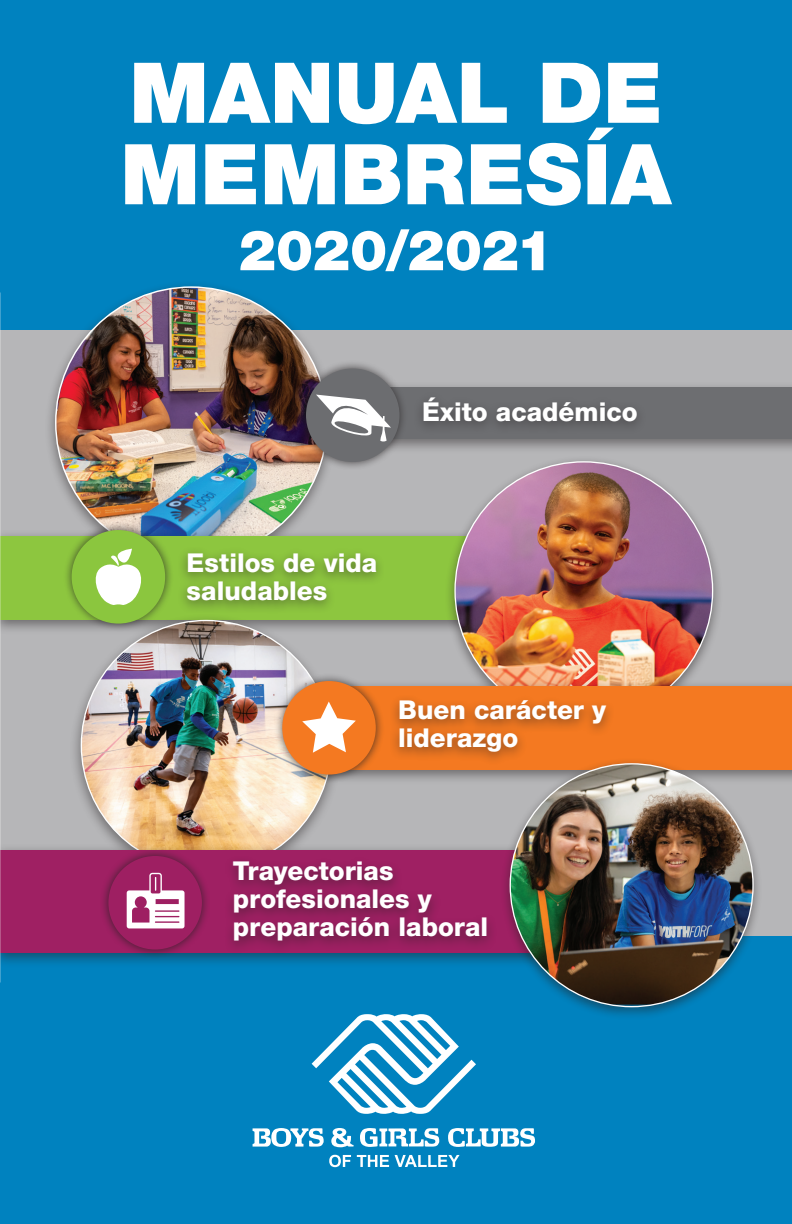
<style>
.page{position:relative;width:792px;height:1224px;background:#fff}
.page>*{position:absolute;margin:0;border:0;box-sizing:border-box;transform-origin:0 0}
.t1{font:900 84px/81.4px "Helvetica Neue LT Std";letter-spacing:.005em;color:#fff}
.t2{font:900 56px "Helvetica Neue LT Std";letter-spacing:-.005em;color:#fff}
.t3{font:800 26px/28px "Helvetica Neue LT Std";color:#fff}
</style>
<div class="page">
<div style="left:0;top:307px;width:792px;height:657px;background:#b6b6b8"></div>
<div style="left:0;top:0;width:792px;height:330px;background:#0082bf"></div>
<div style="left:0;top:936px;width:792px;height:288px;background:#0082bf"></div>
<svg style="left:253px;top:1128px;width:71px;height:19px"></svg>
<svg style="left:360px;top:1128px;width:79px;height:19px"></svg>
<svg style="left:448px;top:1128px;width:87px;height:19px"></svg>
<svg style="left:331px;top:1128px;width:23px;height:19px"></svg>
<svg style="left:329px;top:1155px;width:22px;height:12px"></svg>
<svg style="left:357px;top:1155px;width:32px;height:12px"></svg>
<svg style="left:395px;top:1155px;width:65px;height:12px"></svg>
<svg style="left:312px;top:1014px;width:164px;height:100px"></svg>
<div style="left:232px;top:381px;width:560px;height:73px;background:#231f20;opacity:.5"></div>
<div style="left:243px;top:388px;width:549px;height:51px;background:#6d6e71"></div>
<div style="left:44px;top:280px;width:295px;height:294px;background:#231f20;opacity:.5"></div>
<img style="left:56px;top:287px;width:271px;height:271px;border-radius:136px">
<div style="left:413px;top:391px;width:234px;height:44px;background:#231f20;opacity:.5"></div>
<div style="left:297px;top:360px;width:111px;height:111px;background:#231f20;opacity:.75"></div>
<div style="left:306px;top:369px;width:94px;height:93px;background:#6c6d70;border-radius:50%"></div>
<svg style="left:316px;top:395px;width:75px;height:47px"></svg>
<div style="left:0;top:529px;width:549px;height:106px;background:#231f20;opacity:.5"></div>
<div style="left:0;top:536px;width:538px;height:84px;background:#8dc63f"></div>
<div style="left:177px;top:546px;width:209px;height:69px;background:#231f20;opacity:.5"></div>
<div style="left:63px;top:522px;width:111px;height:110px;background:#231f20;opacity:.75"></div>
<div style="left:72px;top:530px;width:93px;height:94px;background:#8bc63e;border-radius:50%"></div>
<svg style="left:95px;top:549px;width:46px;height:56px"></svg>
<div style="left:444px;top:455px;width:279px;height:279px;background:#231f20;opacity:.5"></div>
<img style="left:455px;top:462px;width:258px;height:257px;border-radius:129px">
<div style="left:220px;top:680px;width:572px;height:105px;background:#231f20;opacity:.5"></div>
<div style="left:231px;top:686px;width:561px;height:84px;background:#f47921"></div>
<div style="left:389px;top:694px;width:227px;height:72px;background:#231f20;opacity:.5"></div>
<div style="left:69px;top:613px;width:274px;height:273px;background:#231f20;opacity:.5"></div>
<img style="left:81px;top:621px;width:250px;height:249px;border-radius:125px">
<div style="left:274px;top:672px;width:111px;height:111px;background:#231f20;opacity:.75"></div>
<div style="left:282px;top:681px;width:94px;height:94px;background:#f47921;border-radius:50%"></div>
<svg style="left:302px;top:702px;width:54px;height:51px"></svg>
<div style="left:0;top:844px;width:550px;height:124px;background:#231f20;opacity:.5"></div>
<div style="left:0;top:850px;width:539px;height:103px;background:#9f2063"></div>
<div style="left:223px;top:855px;width:274px;height:100px;background:#231f20;opacity:.5"></div>
<div style="left:99px;top:848px;width:111px;height:110px;background:#231f20;opacity:.75"></div>
<div style="left:108px;top:856px;width:94px;height:94px;background:#9e1f62;border-radius:50%"></div>
<svg style="left:127px;top:873px;width:58px;height:55px"></svg>
<div style="left:500px;top:757px;width:263px;height:263px;background:#231f20;opacity:.5"></div>
<img style="left:510px;top:764px;width:243px;height:241px">
<h1 class="t1" style="left:121px;top:52px;width:553px">MANUAL DE<br>MEMBRESÍA</h1>
<h2 class="t2" style="left:238px;top:217px;width:317px">2020/2021</h2>
<p class="t3" style="left:422px;top:397px;width:217px">Éxito académico</p>
<p class="t3" style="left:187px;top:549px;width:192px">Estilos de vida saludables</p>
<p class="t3" style="left:398px;top:696px;width:209px">Buen carácter y liderazgo</p>
<p class="t3" style="left:233px;top:857px;width:257px">Trayectorias profesionales y preparación laboral</p>
</div>
